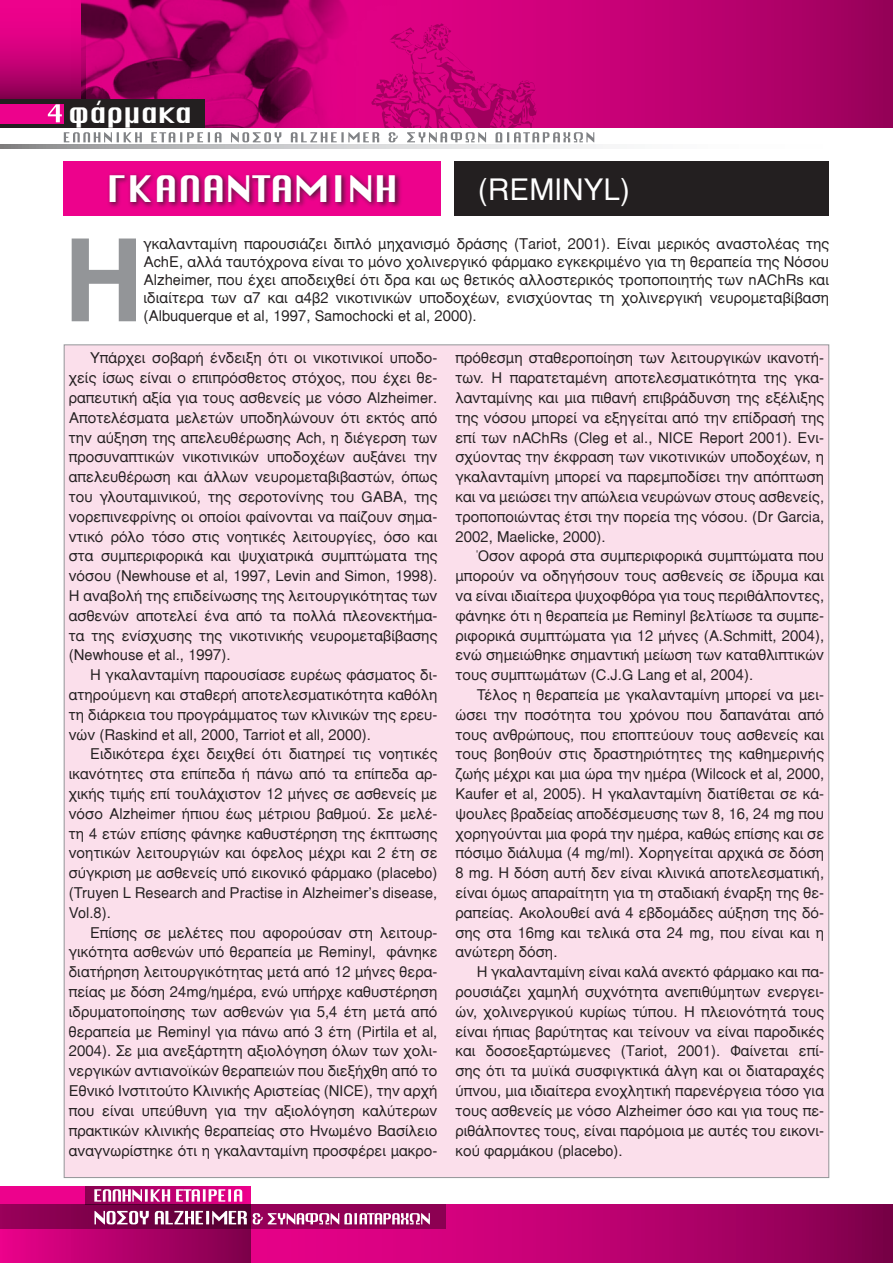
<style>
.page{position:relative;width:893px;height:1263px;background:#fff}
.page>*{position:absolute;margin:0;border:0;box-sizing:border-box;transform-origin:0 0}
.t1{font:700 115.65px "Gr Helvetica";color:#939598}
.t2{font:35.7px "Delphi";color:#fff}
.t3{font:30px "Gr Helvetica";color:#fff}
.t4{font:27px "Delphi";color:#fff;scale:.95 1}
.t5{font:15px/19.8px "Gr Helvetica";color:#231f20;text-align:justify}
</style>
<div class="page">
<div style="left:0;top:1186px;width:251px;height:18px;background:#ed028c"></div>
<div style="left:85px;top:1186px;width:162px;height:18px;background:linear-gradient(to right,#8b0152,#ea018b)"></div>
<svg style="left:0;top:1204px;width:892px;height:59px;background:#af0068"></svg>
<svg style="left:402px;top:0;width:490px;height:128px;background:#b6016c"></svg>
<svg style="left:0;top:0;width:82px;height:99px;background:#ce007a"></svg>
<svg style="left:0;top:144px;width:596px;height:4px;background:#c7c8c9"></svg>
<svg style="left:94px;top:1211px;width:336px;height:13px"></svg>
<svg style="left:94px;top:1189px;width:148px;height:13px;background:#db78b3"></svg>
<hr style="left:892px;top:1204px;width:1px;height:59px;background:#ed028c">
<hr style="left:892px;top:0;width:1px;height:128px;background:#930156">
<img style="left:82px;top:0;width:320px;height:23px">
<div style="left:0;top:99px;width:204px;height:29px;background:#231f20"></div>
<div style="left:0;top:104px;width:64px;height:19px;background:#ed028c"></div>
<svg style="left:48px;top:23px;width:546px;height:119px;background:#b71c78"></svg>
<div style="left:64px;top:162px;width:377px;height:54px;background:#ed028c"></div>
<div style="left:107px;top:172px;width:295px;height:37px;background:#231f20;opacity:.75"></div>
<div style="left:454px;top:162px;width:375px;height:54px;background:#231f20"></div>
<div style="left:64px;top:345px;width:765px;height:832px;background:#fbdfeb"></div>
<h3 class="t4" style="left:68px;top:96px;width:132px">φάρµακα</h3>
<h2 class="t2" style="left:107px;top:166px;width:292px">ΓΚΑΛΑΝΤΑΜΙΝΗ</h2>
<h3 class="t3" style="left:478px;top:174px;width:154px">(REMINYL)</h3>
<h1 class="t1" style="left:64px;top:220px;width:81px">Η</h1>
<p class="t5" style="left:144px;top:235px;width:687px;line-height:18px">γκαλανταμίνη παρουσιάζει διπλό μηχανισμό δράσης (Tariot, 2001). Είναι μερικός αναστολέας της AchE, αλλά ταυτόχρονα είναι το μόνο χολινεργικό φάρμακο εγκεκριμένο για τη θεραπεία της Νόσου Alzheimer, που έχει αποδειχθεί ότι δρα και ως θετικός αλλοστερικός τροποποιητής των nAChRs και ιδιαίτερα των α7 και α4β2 νικοτινικών υποδοχέων, ενισχύοντας τη χολινεργική νευρομεταβίβαση (Albuquerque et al, 1997, Samochocki et al, 2000).</p>
<p class="t5" style="left:69px;top:349px;width:370px;text-indent:21px">Υπάρχει σοβαρή ένδειξη ότι οι νικοτινικοί υποδο&shy;χείς ίσως είναι ο επιπρόσθετος στόχος, που έχει θε&shy;ραπευτική αξία για τους ασθενείς με νόσο Alzheimer.<br>Αποτελέσματα μελετών υποδηλώνουν ότι εκτός από την αύξηση της απελευθέρωσης Ach, η διέγερση των προσυναπτικών νικοτινικών υποδοχέων αυξάνει την απελευθέρωση και άλλων νευρομεταβιβαστών, όπως του γλουταμινικού, της σεροτονίνης του GABA, της νορεπινεφρίνης οι οποίοι φαίνονται να παίζουν σημα&shy;ντικό ρόλο τόσο στις νοητικές λειτουργίες, όσο και στα συμπεριφορικά και ψυχιατρικά συμπτώματα της νόσου (Newhouse et al, 1997, Levin and Simon, 1998).<br>H αναβολή της επιδείνωσης της λειτουργικότητας των ασθενών αποτελεί ένα από τα πολλά πλεονεκτήμα&shy;τα της ενίσχυσης της νικοτινικής νευρομεταβίβασης (Newhouse et al., 1997).</p>
<p class="t5" style="left:69px;top:665px;width:370px;text-indent:21px">Η γκαλανταμίνη παρουσίασε ευρέως φάσματος δι&shy;ατηρούμενη και σταθερή αποτελεσματικότητα καθόλη τη διάρκεια του προγράμματος των κλινικών της ερευ&shy;νών (Raskind et all, 2000, Tarriot et all, 2000).</p>
<p class="t5" style="left:69px;top:745px;width:370px;text-indent:21px">Ειδικότερα έχει δειχθεί ότι διατηρεί τις νοητικές ικανότητες στα επίπεδα ή πάνω από τα επίπεδα αρ&shy;χικής τιμής επί τουλάχιστον 12 μήνες σε ασθενείς με νόσο Alzheimer ήπιου έως μέτριου βαθμού. Σε μελέ&shy;τη 4 ετών επίσης φάνηκε καθυστέρηση της έκπτωσης νοητικών λειτουργιών και όφελος μέχρι και 2 έτη σε σύγκριση με ασθενείς υπό εικονικό φάρμακο (placebo) (Truyen L Research and Practise in Alzheimer’s disease, Vol.8).</p>
<p class="t5" style="left:69px;top:923px;width:370px;text-indent:21px">Επίσης σε μελέτες που αφορούσαν στη λειτουρ&shy;γικότητα ασθενών υπό θεραπεία με Reminyl, φάνηκε διατήρηση λειτουργικότητας μετά από 12 μήνες θερα&shy;πείας με δόση 24mg/ημέρα, ενώ υπήρχε καθυστέρηση ιδρυματοποίησης των ασθενών για 5,4 έτη μετά από θεραπεία με Reminyl για πάνω από 3 έτη (Pirtila et al, 2004). Σε μια ανεξάρτητη αξιολόγηση όλων των χολι&shy;νεργικών αντιανοϊκών θεραπειών που διεξήχθη από το Εθνικό Ινστιτούτο Κλινικής Αριστείας (NICE), την αρχή που είναι υπεύθυνη για την αξιολόγηση καλύτερων πρακτικών κλινικής θεραπείας στο Ηνωμένο Βασίλειο αναγνωρίστηκε ότι η γκαλανταμίνη προσφέρει μακρο-</p>
<p class="t5" style="left:455px;top:349px;width:370px">πρόθεσμη σταθεροποίηση των λειτουργικών ικανοτή&shy;των. Η παρατεταμένη αποτελεσματικότητα της γκα&shy;λανταμίνης και μια πιθανή επιβράδυνση της εξέλιξης της νόσου μπορεί να εξηγείται από την επίδρασή της επί των nAChRs (Cleg et al., NICE Report 2001). Ενι&shy;σχύοντας την έκφραση των νικοτινικών υποδοχέων, η γκαλανταμίνη μπορεί να παρεμποδίσει την απόπτωση και να μειώσει την απώλεια νευρώνων στους ασθενείς, τροποποιώντας έτσι την πορεία της νόσου. (Dr Garcia, 2002, Μaelicke, 2000).</p>
<p class="t5" style="left:455px;top:547px;width:370px;text-indent:21px">Όσον αφορά στα συμπεριφορικά συμπτώματα που μπορούν να οδηγήσουν τους ασθενείς σε ίδρυμα και να είναι ιδιαίτερα ψυχοφθόρα για τους περιθάλποντες, φάνηκε ότι η θεραπεία με Reminyl βελτίωσε τα συμπε&shy;ριφορικά συμπτώματα για 12 μήνες (A.Schmitt, 2004), ενώ σημειώθηκε σημαντική μείωση των καταθλιπτικών τους συμπτωμάτων (C.J.G Lang et al, 2004).</p>
<p class="t5" style="left:455px;top:685px;width:370px;text-indent:21px">Τέλος η θεραπεία με γκαλανταμίνη μπορεί να μει&shy;ώσει την ποσότητα του χρόνου που δαπανάται από τους ανθρώπους, που εποπτεύουν τους ασθενείς και τους βοηθούν στις δραστηριότητες της καθημερινής ζωής μέχρι και μια ώρα την ημέρα (Wilcock et al, 2000, Kaufer et al, 2005). Η γκαλανταμίνη διατίθεται σε κά&shy;ψουλες βραδείας αποδέσμευσης των 8, 16, 24 mg που χορηγούνται μια φορά την ημέρα, καθώς επίσης και σε πόσιμο διάλυμα (4 mg/ml). Χορηγείται αρχικά σε δόση 8 mg. Η δόση αυτή δεν είναι κλινικά αποτελεσματική, είναι όμως απαραίτητη για τη σταδιακή έναρξη της θε&shy;ραπείας. Ακολουθεί ανά 4 εβδομάδες αύξηση της δό&shy;σης στα 16mg και τελικά στα 24 mg, που είναι και η ανώτερη δόση.</p>
<p class="t5" style="left:455px;top:962px;width:370px;text-indent:21px">Η γκαλανταμίνη είναι καλά ανεκτό φάρμακο και πα&shy;ρουσιάζει χαμηλή συχνότητα ανεπιθύμητων ενεργει&shy;ών, χολινεργικού κυρίως τύπου. Η πλειονότητά τους είναι ήπιας βαρύτητας και τείνουν να είναι παροδικές και δοσοεξαρτώμενες (Tariot, 2001). Φαίνεται επί&shy;σης ότι τα μυϊκά συσφιγκτικά άλγη και οι διαταραχές ύπνου, μια ιδιαίτερα ενοχλητική παρενέργεια τόσο για τους ασθενείς με νόσο Alzheimer όσο και για τους πε&shy;ριθάλποντες τους, είναι παρόμοια με αυτές του εικονι&shy;κού φαρμάκου (placebo).</p>
</div>
